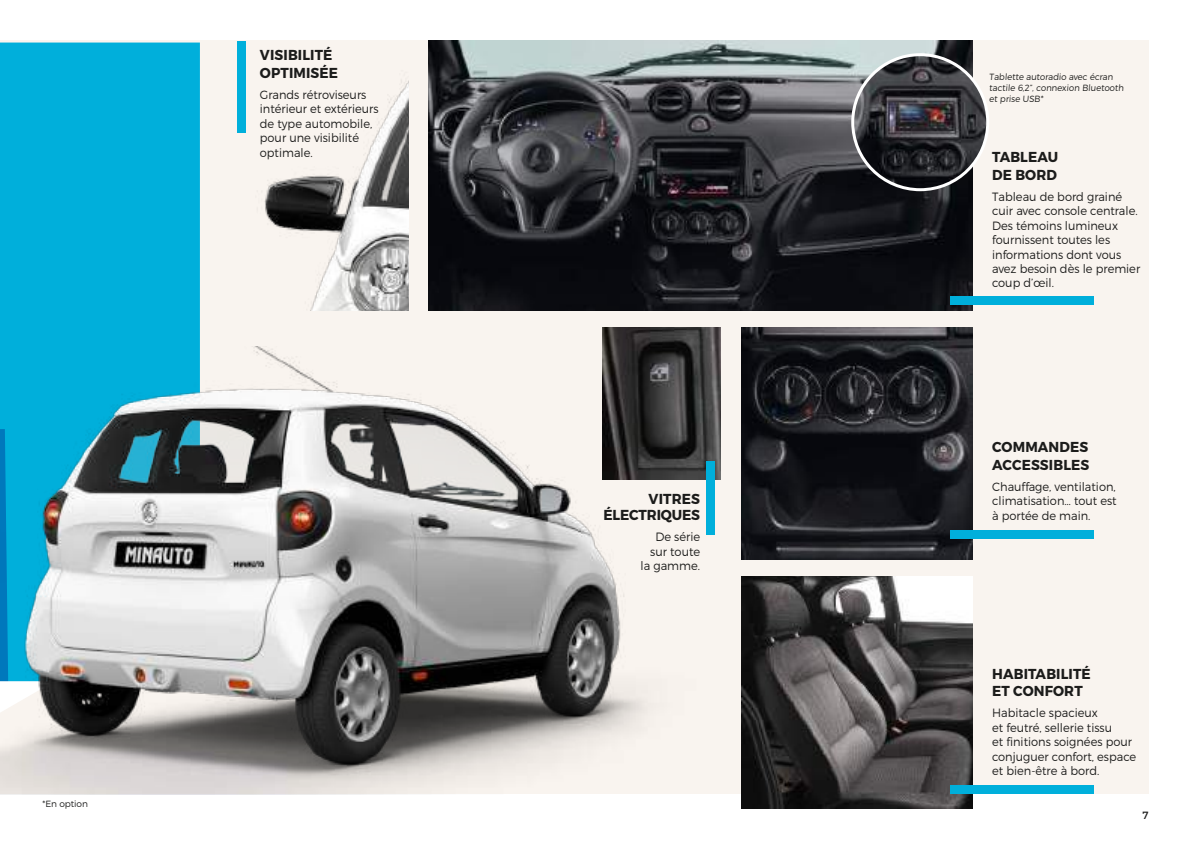
<style>
.page{position:relative;width:1191px;height:851px;background:#fff}
.page>*{position:absolute;margin:0;border:0;box-sizing:border-box;transform-origin:0 0}
.t1{font:700 14.4px/17.2px "Montserrat";letter-spacing:.01em;color:#1c1c1b;scale:.95 1}
.t2{font:700 14.4px/15.6px "Montserrat";letter-spacing:-.01em;color:#1c1c1b;text-align:right;scale:.95 1}
.t3{font:300 12px/14.4px "Montserrat";color:#1c1c1b;scale:.95 1}
.t4{font:10.5px "Montserrat";color:#1c1c1b}
.t5{font:300 9px/10.8px "Montserrat";letter-spacing:-.01em;color:#1c1c1b;scale:.95 1}
.t6{font:300 9px "Montserrat";letter-spacing:-.01em;color:#1c1c1b}
</style>
<div class="page">
<div style="left:0;top:40px;width:1148px;height:753px;background:#f9f4ef"></div>
<div style="left:33px;top:43px;width:167px;height:303px;background:#00afdb"></div>
<img style="left:741px;top:327px;width:232px;height:232px">
<img style="left:741px;top:576px;width:232px;height:232px">
<img style="left:428px;top:41px;width:544px;height:269px">
<div style="left:950px;top:296px;width:143px;height:9px;background:#00afdb"></div>
<img style="left:264px;top:80px;width:145px;height:230px">
<div style="left:237px;top:41px;width:9px;height:92px;background:#00afdb"></div>
<div style="left:950px;top:530px;width:143px;height:8px;background:#00afdb"></div>
<div style="left:950px;top:785px;width:143px;height:8px;background:#00afdb"></div>
<img style="left:602px;top:327px;width:118px;height:152px">
<div style="left:706px;top:461px;width:8px;height:73px;background:#00afdb"></div>
<img style="left:0;top:42px;width:33px;height:526px">
<div style="left:887px;top:157px;width:75px;height:28px;background:#1c1c1b;opacity:.75"></div>
<img style="left:0;top:606px;width:752px;height:188px">
<img style="left:15px;top:346px;width:612px;height:449px">
<img style="left:852px;top:55px;width:135px;height:135px;border-radius:67px">
<div style="left:851px;top:53px;width:138px;height:138px;border:3px solid #fff;border-radius:50%"></div>
<p class="t1" style="left:260px;top:47px;width:84px">VISIBILITÉ<br>OPTIMISÉE</p>
<p class="t3" style="left:260px;top:87px;width:127px">Grands rétroviseurs intérieur et extérieurs de type automobile, pour une visibilité optimale.</p>
<p class="t6" style="left:43px;top:797px;width:47px">*En option</p>
<p class="t2" style="left:603px;top:491px;width:103px">VITRES<br>ÉLECTRIQUES</p>
<p class="t3" style="left:640px;top:529px;width:64px;text-align:right">De série sur toute la gamme.</p>
<p class="t5" style="left:989px;top:72px;width:144px">Tablette autoradio avec écran tactile 6,2”, connexion Bluetooth et prise USB*</p>
<p class="t1" style="left:992px;top:149px;width:71px">TABLEAU<br>DE BORD</p>
<p class="t3" style="left:992px;top:189px;width:157px">Tableau de bord grainé cuir avec console centrale.<br>Des témoins lumineux fournissent toutes les informations dont vous avez besoin dès le premier coup d’œil.</p>
<p class="t1" style="left:992px;top:438px;width:104px">COMMANDES<br>ACCESSIBLES</p>
<p class="t3" style="left:992px;top:479px;width:133px;text-align:justify">Chauffage, ventilation, climatisation… tout est à portée de main.</p>
<p class="t1" style="left:992px;top:665px;width:105px">HABITABILITÉ<br>ET CONFORT</p>
<p class="t3" style="left:992px;top:705px;width:153px">Habitacle spacieux<br>et feutré, sellerie tissu<br>et finitions soignées pour conjuguer confort, espace et bien-être à bord.</p>
<p class="t4" style="left:1142px;top:808px;width:7px">7</p>
</div>
